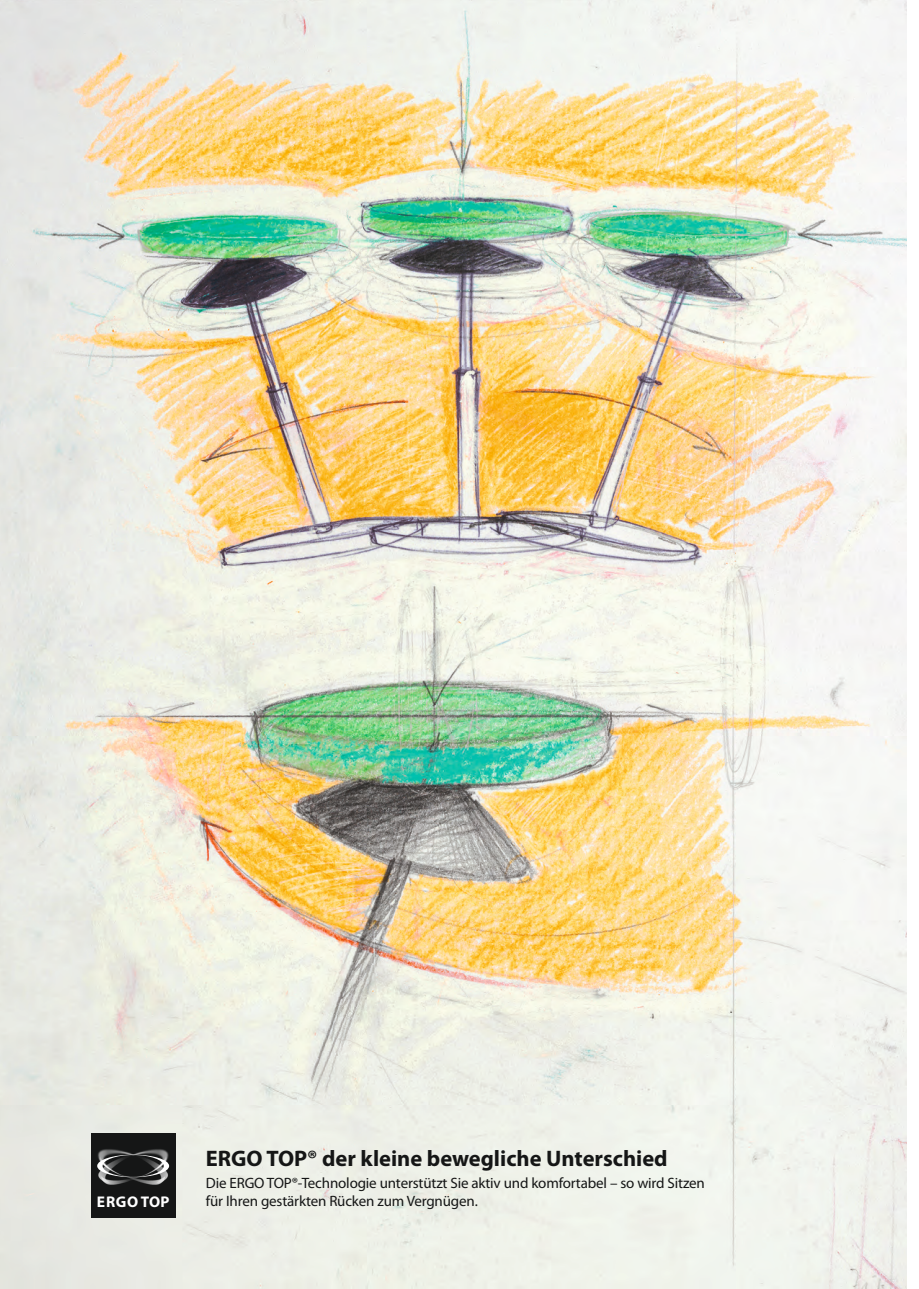
<style>
.page{position:relative;width:919px;height:1289px;background:#fff}
.page>*{position:absolute;margin:0;border:0;box-sizing:border-box;transform-origin:0 0}
.t1{font:700 22.5px "Myriad Pro";color:#151616}
.t2{font:700 15.45px "Myriad Pro";letter-spacing:.035em;color:#fff}
.t3{font:15px "Myriad Pro";letter-spacing:-.01em;color:#151616}
</style>
<div class="page">
<img style="left:0;top:0;width:906px;height:1288px">
<div style="left:91px;top:1133px;width:84px;height:84px;background:#151616"></div>
<img style="left:140px;top:1149px;width:30px;height:36px">
<img style="left:147px;top:1149px;width:15px;height:19px">
<img style="left:140px;top:1168px;width:5px;height:12px">
<img style="left:97px;top:1149px;width:43px;height:36px">
<img style="left:105px;top:1149px;width:42px;height:19px">
<h1 class="t1" style="left:206px;top:1143px;width:463px">ERGO TOP® der kleine bewegliche Unterschied</h1>
<p class="t3" style="left:206px;top:1173px;width:500px">Die ERGO TOP®-Technologie unterstützt Sie aktiv und komfortabel – so wird Sitzen</p>
<p class="t2" style="left:97px;top:1192px;width:74px">ERGO TOP</p>
<p class="t3" style="left:206px;top:1191px;width:273px">für Ihren gestärkten Rücken zum Vergnügen.</p>
</div>
